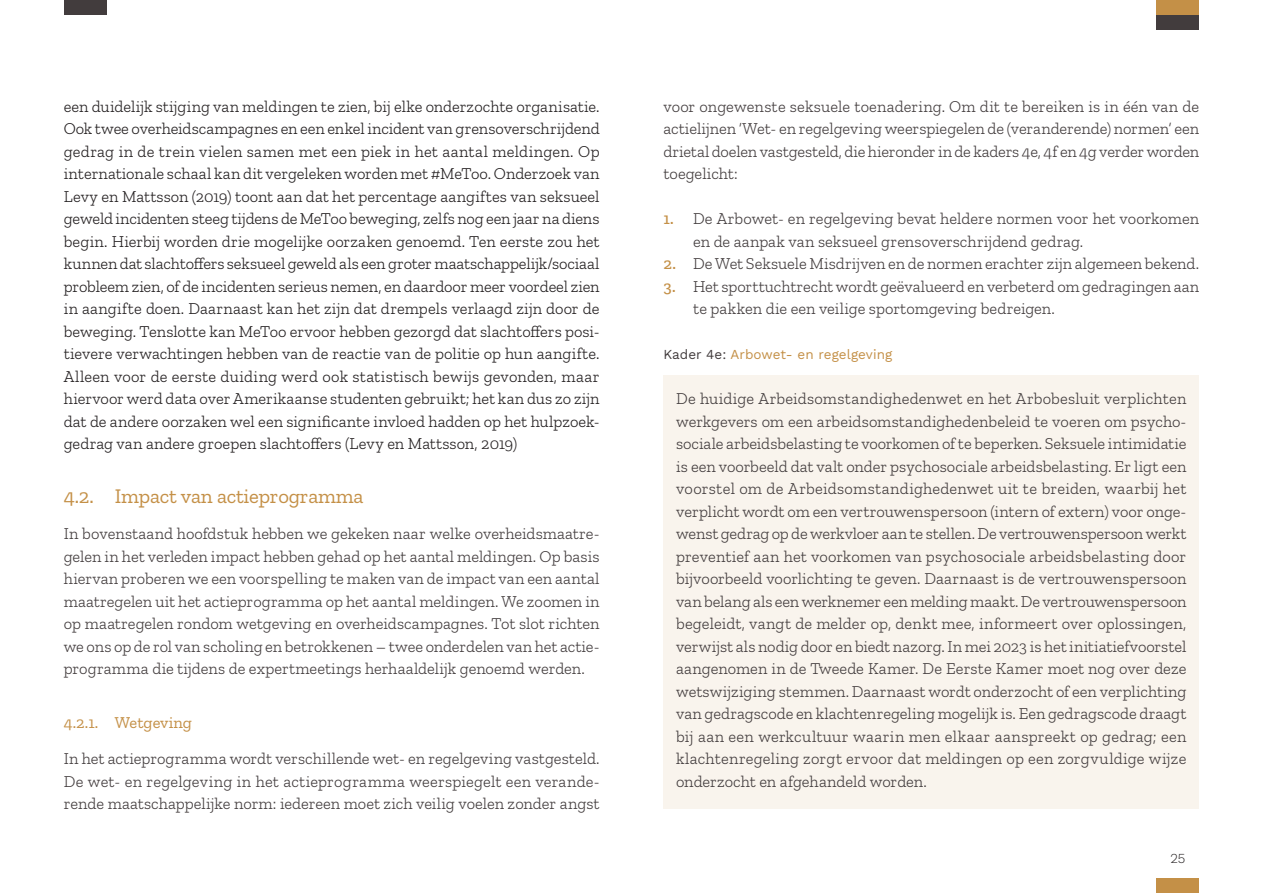
<style>
.page{position:relative;width:1263px;height:893px;background:#fff}
.page>*{position:absolute;margin:0;border:0;box-sizing:border-box;transform-origin:0 0}
._2e_onderverdeling_met_nr{font:20.7px "Zilla Slab";letter-spacing:-.01em;color:#c49047}
.Brood{font:300 16.5px/22.5px "Zilla Slab";letter-spacing:-.005em;color:#423c3d;text-align:justify}
.Brood-2{font:300 16.5px/22.5px "Zilla Slab";color:#231f20;text-align:justify}
._3e_onderverdeling_met_nr{font:16.5px "Zilla Slab";letter-spacing:.005em;color:#c49047}
.Grafiek_of_tabeltitel{font:13.5px "Work Sans";letter-spacing:.005em;color:#c49047}
.t1{font:300 13.5px "Work Sans";color:#231f20}
.s1{font-weight:500;color:#c49047}
.s2{color:#423c3d}
</style>
<div class="page">
<div style="left:663px;top:376px;width:536px;height:433px;background:#f9f4ed"></div>
<div style="left:1157px;top:879px;width:42px;height:14px;background:#c49047"></div>
<div style="left:64px;top:0;width:42px;height:15px;background:#423c3d"></div>
<div style="left:1157px;top:0;width:42px;height:15px;background:#c49047"></div>
<div style="left:1157px;top:15px;width:42px;height:15px;background:#423c3d"></div>
<p class="Brood-2" style="left:64px;top:95px;width:537px">een duidelijk stijging van meldingen te zien, bij elke onderzochte organisatie.<br>Ook twee overheidscampagnes en een enkel incident van grensoverschrijdend gedrag in de trein vielen samen met een piek in het aantal meldingen. Op internationale schaal kan dit vergeleken worden met #MeToo. Onderzoek van Levy en Mattsson (2019) toont aan dat het percentage aangiftes van seksueel geweld incidenten steeg tijdens de MeToo beweging, zelfs nog een jaar na diens begin. Hierbij worden drie mogelijke oorzaken genoemd. Ten eerste zou het kunnen dat slachtoffers seksueel geweld als een groter maatschappelijk/sociaal probleem zien, of de incidenten serieus nemen, en daardoor meer voordeel zien in aangifte doen. Daarnaast kan het zijn dat drempels verlaagd zijn door de beweging. Tenslotte kan MeToo ervoor hebben gezorgd dat slachtoffers posi&shy;tievere verwachtingen hebben van de reactie van de politie op hun aangifte.<br>Alleen voor de eerste duiding werd ook statistisch bewijs gevonden, maar hiervoor werd data over Amerikaanse studenten gebruikt; het kan dus zo zijn dat de andere oorzaken wel een significante invloed hadden op het hulpzoek&shy;gedrag van andere groepen slachtoffers (Levy en Mattsson, 2019)</p>
<h2 class="_2e_onderverdeling_met_nr" style="left:64px;top:485px;width:301px">4.2. Impact van actieprogramma</h2>
<p class="Brood" style="left:64px;top:523px;width:537px">In bovenstaand hoofdstuk hebben we gekeken naar welke overheidsmaatre&shy;gelen in het verleden impact hebben gehad op het aantal meldingen. Op basis hiervan proberen we een voorspelling te maken van de impact van een aantal maatregelen uit het actieprogramma op het aantal meldingen. We zoomen in op maatregelen rondom wetgeving en overheidscampagnes. Tot slot richten we ons op de rol van scholing en betrokkenen – twee onderdelen van het actie&shy;programma die tijdens de expertmeetings herhaaldelijk genoemd werden.</p>
<h3 class="_3e_onderverdeling_met_nr" style="left:64px;top:714px;width:130px">4.2.1. Wetgeving</h3>
<p class="Brood" style="left:64px;top:748px;width:537px">In het actieprogramma wordt verschillende wet- en regelgeving vastgesteld.<br>De wet- en regelgeving in het actieprogramma weerspiegelt een verande&shy;rende maatschappelijke norm: iedereen moet zich veilig voelen zonder angst</p>
<p class="Brood" style="left:663px;top:95px;width:537px">voor ongewenste seksuele toenadering. Om dit te bereiken is in één van de actielijnen ‘Wet- en regelgeving weerspiegelen de (veranderende) normen’ een drietal doelen vastgesteld, die hieronder in de kaders 4e, 4f en 4g verder worden toegelicht:</p>
<p class="Brood" style="left:693px;top:208px;width:507px;text-indent:-30px"><span class="s1">1.</span> De Arbowet- en regelgeving bevat heldere normen voor het voorkomen en de aanpak van seksueel grensoverschrijdend gedrag.</p>
<p class="Brood" style="left:663px;top:253px;width:537px"><span class="s1">2.</span> De Wet Seksuele Misdrijven en de normen erachter zijn algemeen bekend.</p>
<p class="Brood" style="left:693px;top:275px;width:508px;text-indent:-30px"><span class="s1">3.</span> Het sporttuchtrecht wordt geëvalueerd en verbeterd om gedragingen aan te pakken die een veilige sportomgeving bedreigen.</p>
<h3 class="Grafiek_of_tabeltitel" style="left:663px;top:344px;width:230px"><span class="s2">Kader 4e:</span> Arbowet- en regelgeving</h3>
<p class="Brood" style="left:676px;top:388px;width:512px">De huidige Arbeidsomstandighedenwet en het Arbobesluit verplichten werkgevers om een arbeidsomstandighedenbeleid te voeren om psycho&shy;sociale arbeidsbelasting te voorkomen of te beperken. Seksuele intimidatie is een voorbeeld dat valt onder psychosociale arbeidsbelasting. Er ligt een voorstel om de Arbeidsomstandighedenwet uit te breiden, waarbij het verplicht wordt om een vertrouwenspersoon (intern of extern) voor onge&shy;wenst gedrag op de werkvloer aan te stellen. De vertrouwenspersoon werkt preventief aan het voorkomen van psychosociale arbeidsbelasting door bijvoorbeeld voorlichting te geven. Daarnaast is de vertrouwenspersoon van belang als een werknemer een melding maakt. De vertrouwenspersoon begeleidt, vangt de melder op, denkt mee, informeert over oplossingen, verwijst als nodig door en biedt nazorg. In mei 2023 is het initiatiefvoorstel aangenomen in de Tweede Kamer. De Eerste Kamer moet nog over deze wetswijziging stemmen. Daarnaast wordt onderzocht of een verplichting van gedragscode en klachtenregeling mogelijk is. Een gedragscode draagt bij aan een werkcultuur waarin men elkaar aanspreekt op gedrag; een klachtenregeling zorgt ervoor dat meldingen op een zorgvuldige wijze onderzocht en afgehandeld worden.</p>
<p class="t1" style="left:1170px;top:848px;width:17px">25</p>
</div>
